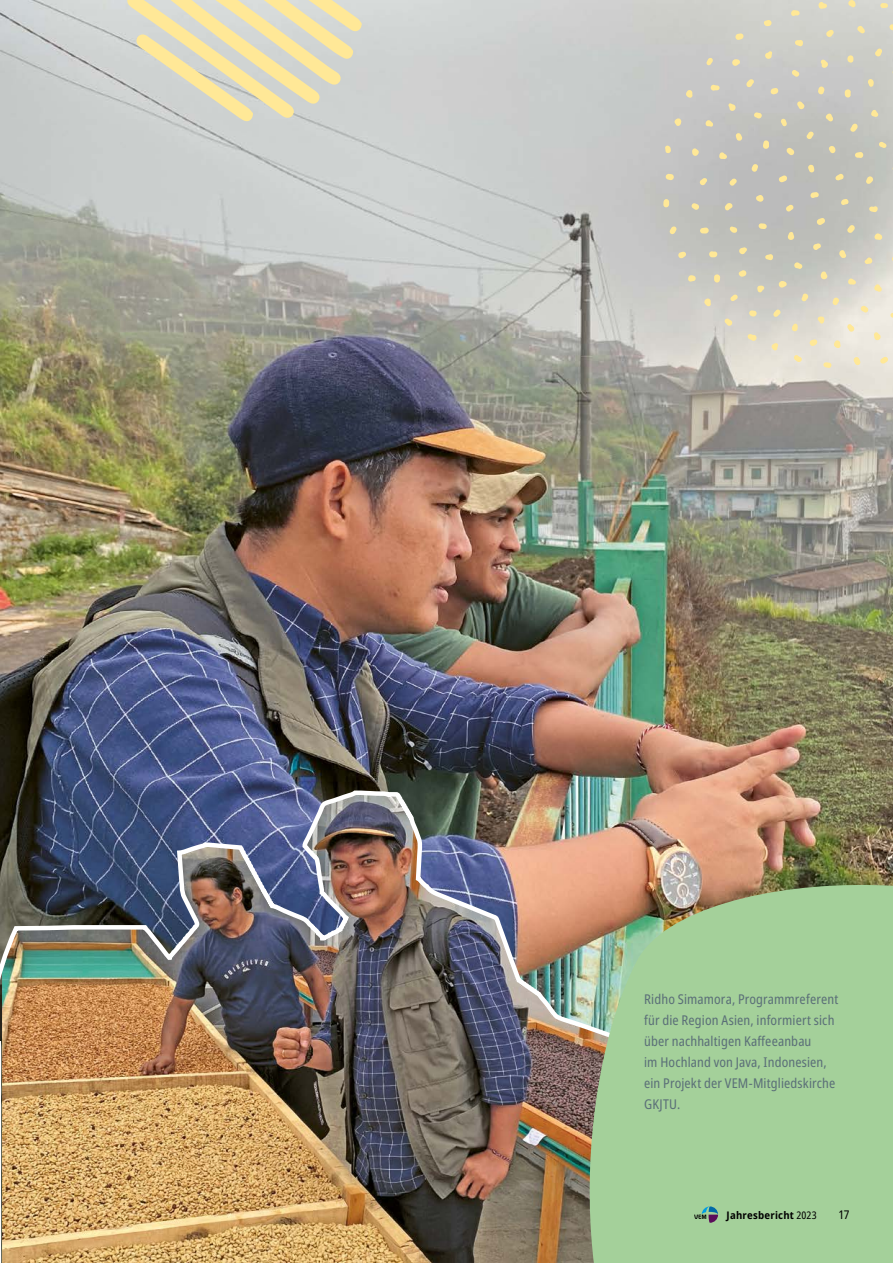
<style>
.page{position:relative;width:893px;height:1263px;background:#fff}
.page>*{position:absolute;margin:0;border:0;box-sizing:border-box;transform-origin:0 0}
.t1{font:condensed 13.5px/21px "Noto Sans";letter-spacing:.01em;color:#5b6f78}
.t2{font:condensed 12px "Noto Sans";color:#000}
.t3{font:700 semi-condensed 10.5px "Noto Sans";letter-spacing:.02em;color:#000}
.s1{font-weight:400;font-stretch:condensed}
</style>
<div class="page">
<img style="left:0;top:0;width:893px;height:856px">
<svg style="left:890px;top:313px;width:3px;height:6px"></svg>
<svg style="left:711px;top:85px;width:9px;height:6px"></svg>
<svg style="left:757px;top:286px;width:7px;height:7px"></svg>
<svg style="left:818px;top:317px;width:6px;height:7px"></svg>
<svg style="left:771px;top:343px;width:7px;height:8px"></svg>
<svg style="left:691px;top:203px;width:8px;height:7px"></svg>
<svg style="left:832px;top:297px;width:7px;height:8px"></svg>
<svg style="left:810px;top:192px;width:9px;height:6px"></svg>
<svg style="left:794px;top:355px;width:8px;height:8px"></svg>
<svg style="left:810px;top:339px;width:7px;height:7px"></svg>
<svg style="left:869px;top:206px;width:9px;height:6px"></svg>
<svg style="left:791px;top:10px;width:9px;height:6px"></svg>
<svg style="left:739px;top:247px;width:8px;height:8px"></svg>
<svg style="left:787px;top:232px;width:7px;height:8px"></svg>
<svg style="left:874px;top:332px;width:7px;height:9px"></svg>
<svg style="left:839px;top:250px;width:7px;height:8px"></svg>
<svg style="left:724px;top:203px;width:8px;height:8px"></svg>
<svg style="left:880px;top:3px;width:8px;height:5px"></svg>
<svg style="left:781px;top:118px;width:6px;height:9px"></svg>
<svg style="left:847px;top:55px;width:6px;height:8px"></svg>
<svg style="left:848px;top:0;width:8px;height:7px"></svg>
<svg style="left:820px;top:271px;width:7px;height:9px"></svg>
<svg style="left:874px;top:233px;width:9px;height:7px"></svg>
<svg style="left:688px;top:275px;width:8px;height:7px"></svg>
<svg style="left:754px;top:112px;width:8px;height:7px"></svg>
<svg style="left:746px;top:78px;width:9px;height:9px"></svg>
<svg style="left:849px;top:124px;width:9px;height:9px"></svg>
<svg style="left:817px;top:218px;width:8px;height:7px"></svg>
<svg style="left:763px;top:140px;width:6px;height:9px"></svg>
<svg style="left:765px;top:254px;width:8px;height:6px"></svg>
<svg style="left:848px;top:278px;width:8px;height:7px"></svg>
<svg style="left:806px;top:132px;width:8px;height:8px"></svg>
<svg style="left:692px;top:148px;width:7px;height:8px"></svg>
<svg style="left:674px;top:118px;width:7px;height:9px"></svg>
<svg style="left:756px;top:195px;width:7px;height:7px"></svg>
<svg style="left:847px;top:225px;width:8px;height:8px"></svg>
<svg style="left:779px;top:175px;width:8px;height:8px"></svg>
<svg style="left:700px;top:178px;width:7px;height:7px"></svg>
<svg style="left:847px;top:324px;width:7px;height:8px"></svg>
<svg style="left:730px;top:295px;width:8px;height:6px"></svg>
<svg style="left:879px;top:142px;width:8px;height:6px"></svg>
<svg style="left:706px;top:58px;width:7px;height:8px"></svg>
<svg style="left:820px;top:59px;width:8px;height:9px"></svg>
<svg style="left:818px;top:2px;width:10px;height:7px"></svg>
<svg style="left:709px;top:251px;width:9px;height:6px"></svg>
<svg style="left:845px;top:89px;width:6px;height:9px"></svg>
<svg style="left:808px;top:165px;width:6px;height:8px"></svg>
<svg style="left:736px;top:133px;width:6px;height:8px"></svg>
<svg style="left:868px;top:79px;width:6px;height:8px"></svg>
<svg style="left:730px;top:226px;width:8px;height:7px"></svg>
<svg style="left:714px;top:273px;width:6px;height:10px"></svg>
<svg style="left:666px;top:174px;width:9px;height:6px"></svg>
<svg style="left:735px;top:33px;width:8px;height:7px"></svg>
<svg style="left:813px;top:243px;width:8px;height:7px"></svg>
<svg style="left:801px;top:293px;width:8px;height:8px"></svg>
<svg style="left:739px;top:270px;width:8px;height:7px"></svg>
<svg style="left:763px;top:20px;width:9px;height:6px"></svg>
<svg style="left:864px;top:257px;width:8px;height:7px"></svg>
<svg style="left:706px;top:120px;width:7px;height:7px"></svg>
<svg style="left:834px;top:340px;width:6px;height:8px"></svg>
<svg style="left:686px;top:89px;width:6px;height:9px"></svg>
<svg style="left:785px;top:147px;width:9px;height:9px"></svg>
<svg style="left:663px;top:198px;width:6px;height:10px"></svg>
<svg style="left:853px;top:356px;width:8px;height:10px"></svg>
<svg style="left:751px;top:163px;width:7px;height:9px"></svg>
<svg style="left:861px;top:306px;width:8px;height:7px"></svg>
<svg style="left:823px;top:362px;width:9px;height:6px"></svg>
<svg style="left:773px;top:309px;width:8px;height:8px"></svg>
<svg style="left:874px;top:284px;width:8px;height:8px"></svg>
<svg style="left:719px;top:152px;width:8px;height:7px"></svg>
<svg style="left:855px;top:152px;width:9px;height:6px"></svg>
<svg style="left:797px;top:101px;width:7px;height:9px"></svg>
<svg style="left:875px;top:48px;width:7px;height:8px"></svg>
<svg style="left:704px;top:298px;width:7px;height:9px"></svg>
<svg style="left:835px;top:174px;width:9px;height:7px"></svg>
<svg style="left:857px;top:26px;width:8px;height:7px"></svg>
<svg style="left:871px;top:110px;width:7px;height:7px"></svg>
<svg style="left:792px;top:323px;width:6px;height:8px"></svg>
<svg style="left:747px;top:334px;width:10px;height:7px"></svg>
<svg style="left:728px;top:103px;width:8px;height:8px"></svg>
<svg style="left:765px;top:51px;width:7px;height:8px"></svg>
<svg style="left:794px;top:262px;width:8px;height:7px"></svg>
<svg style="left:724px;top:318px;width:8px;height:8px"></svg>
<svg style="left:729px;top:178px;width:8px;height:8px"></svg>
<svg style="left:792px;top:70px;width:7px;height:7px"></svg>
<svg style="left:786px;top:205px;width:8px;height:7px"></svg>
<svg style="left:665px;top:145px;width:6px;height:9px"></svg>
<svg style="left:840px;top:199px;width:9px;height:6px"></svg>
<svg style="left:829px;top:146px;width:7px;height:7px"></svg>
<svg style="left:749px;top:310px;width:8px;height:6px"></svg>
<svg style="left:678px;top:252px;width:8px;height:6px"></svg>
<svg style="left:866px;top:176px;width:7px;height:8px"></svg>
<svg style="left:826px;top:30px;width:8px;height:7px"></svg>
<svg style="left:669px;top:226px;width:8px;height:8px"></svg>
<svg style="left:758px;top:223px;width:9px;height:6px"></svg>
<svg style="left:879px;top:357px;width:10px;height:7px"></svg>
<svg style="left:888px;top:24px;width:5px;height:7px"></svg>
<svg style="left:795px;top:40px;width:8px;height:6px"></svg>
<svg style="left:826px;top:114px;width:7px;height:8px"></svg>
<svg style="left:700px;top:227px;width:9px;height:7px"></svg>
<svg style="left:770px;top:88px;width:8px;height:7px"></svg>
<svg style="left:818px;top:86px;width:7px;height:9px"></svg>
<svg style="left:731px;top:59px;width:10px;height:7px"></svg>
<svg style="left:777px;top:281px;width:10px;height:7px"></svg>
<svg style="left:126px;top:0;width:236px;height:122px;background:#e0dabd"></svg>
<img style="left:0;top:788px;width:777px;height:475px">
<img style="left:561px;top:856px;width:332px;height:407px">
<svg style="left:694px;top:1206px;width:24px;height:17px"></svg>
<p class="t1" style="left:644px;top:989px;width:196px">Ridho Simamora, Programmreferent für die Region Asien, informiert sich über nachhaltigen Kaffeeanbau<br>im Hochland von Java, Indonesien, ein Projekt der VEM-Mitgliedskirche<br>GKJTU.</p>
<p class="t3" style="left:727px;top:1207px;width:92px">Jahresbericht <span class="s1">2023</span></p>
<p class="t2" style="left:838px;top:1206px;width:13px">17</p>
</div>
